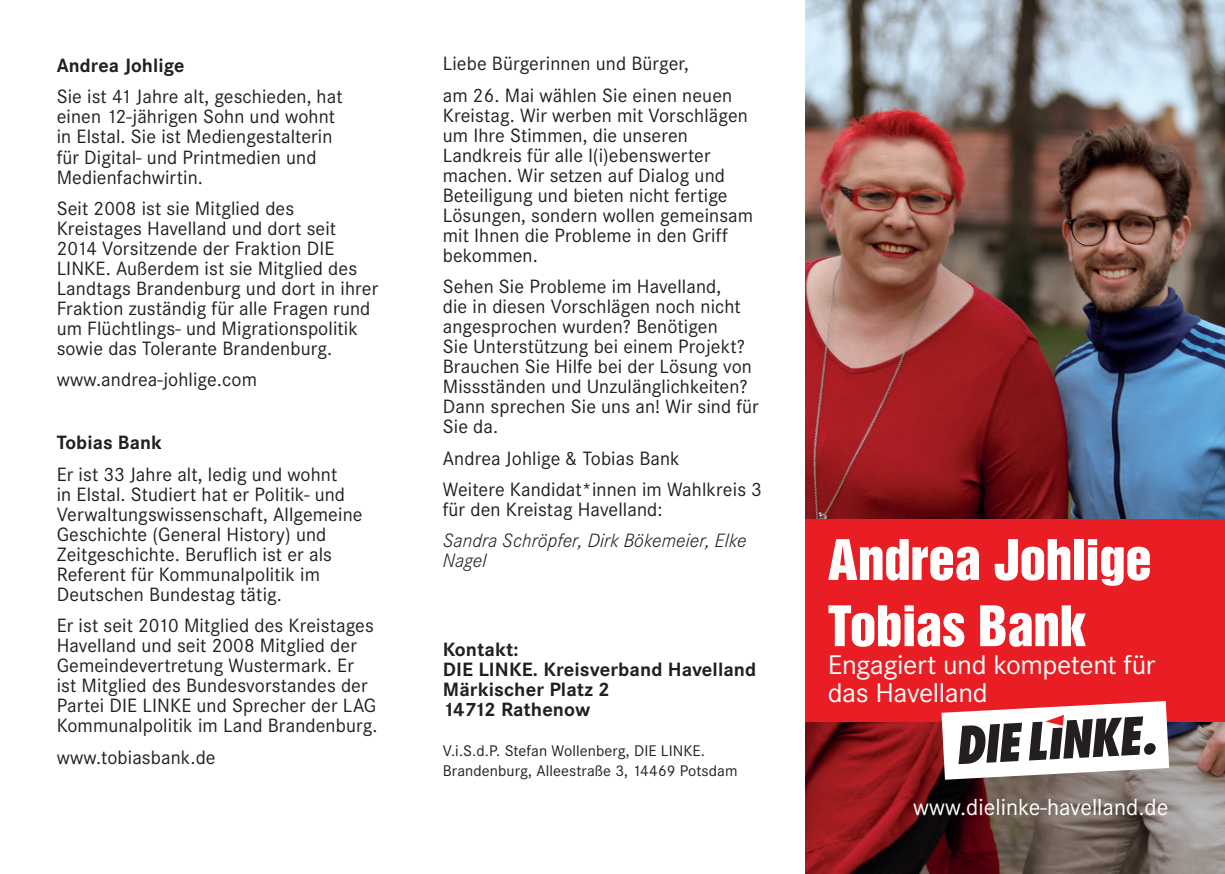
<style>
.page{position:relative;width:1225px;height:874px;background:#fff}
.page>*{position:absolute;margin:0;border:0;box-sizing:border-box;transform-origin:0 0}
.t1{font:51px/66.2px "Helvetica Inserat";letter-spacing:-.01em;color:#fff;scale:1.05 1}
.t2{font:28px/28px "Corporate S";letter-spacing:-.015em;color:#fff;scale:1.05 1}
.t3{font:24px "Corporate S";color:#fff}
.t4{font:20px/20px "Corporate S";letter-spacing:.005em;color:#231f20}
.t5{font:700 20px/20px "Corporate S";letter-spacing:.005em;color:#231f20}
.t6{font:italic 300 20px/20px "Corporate S";letter-spacing:.005em;color:#231f20}
.t7{font:16px/20px "Corporate S";letter-spacing:.005em;color:#231f20}
</style>
<div class="page">
<img style="left:805px;top:0;width:420px;height:873px">
<div style="left:805px;top:518px;width:420px;height:203px;background:#e91d24"></div>
<svg style="left:941px;top:701px;width:228px;height:78px"></svg>
<p class="t5" style="left:57px;top:56px;width:129px">Andrea Johlige</p>
<p class="t4" style="left:57px;top:87px;width:287px">Sie ist 41 Jahre alt, geschieden, hat einen 12-jährigen Sohn und wohnt in Elstal. Sie ist Mediengestalterin für Digital- und Printmedien und<br>Medienfachwirtin.</p>
<p class="t4" style="left:57px;top:198px;width:323px">Seit 2008 ist sie Mitglied des Kreistages Havelland und dort seit 2014 Vorsitzende der Fraktion DIE LINKE. Außerdem ist sie Mitglied des Landtags Brandenburg und dort in ihrer Fraktion zuständig für alle Fragen rund um Flüchtlings- und Migrationspolitik sowie das Tolerante Brandenburg.</p>
<p class="t4" style="left:57px;top:370px;width:202px">www.andrea-johlige.com</p>
<p class="t5" style="left:57px;top:432px;width:107px">Tobias Bank</p>
<p class="t4" style="left:57px;top:464px;width:307px">Er ist 33 Jahre alt, ledig und wohnt<br>in Elstal. Studiert hat er Politik- und Verwaltungswissenschaft, Allgemeine Geschichte (General History) und Zeitgeschichte. Beruflich ist er als Referent für Kommunalpolitik im Deutschen Bundestag tätig.</p>
<p class="t4" style="left:57px;top:615px;width:322px">Er ist seit 2010 Mitglied des Kreistages Havelland und seit 2008 Mitglied der Gemeindevertretung Wustermark. Er ist Mitglied des Bundesvorstandes der Partei DIE LINKE und Sprecher der LAG Kommunalpolitik im Land Brandenburg.</p>
<p class="t4" style="left:57px;top:746px;width:160px">www.tobiasbank.de</p>
<p class="t4" style="left:443px;top:48px;width:291px;line-height:31.4px">Liebe Bürgerinnen und Bürger,<br>am 26. Mai wählen Sie einen neuen</p>
<p class="t4" style="left:443px;top:105px;width:312px">Kreistag. Wir werben mit Vorschlägen um Ihre Stimmen, die unseren<br>Landkreis für alle l(i)ebenswerter machen. Wir setzen auf Dialog und<br>Beteiligung und bieten nicht fertige<br>Lösungen, sondern wollen gemeinsam mit Ihnen die Probleme in den Griff bekommen.</p>
<p class="t4" style="left:443px;top:276px;width:317px">Sehen Sie Probleme im Havelland,<br>die in diesen Vorschlägen noch nicht angesprochen wurden? Benötigen<br>Sie Unterstützung bei einem Projekt?<br>Brauchen Sie Hilfe bei der Lösung von<br>Missständen und Unzulänglichkeiten?<br>Dann sprechen Sie uns an! Wir sind für<br>Sie da.</p>
<p class="t4" style="left:443px;top:442px;width:321px;line-height:31.4px">Andrea Johlige &amp; Tobias Bank<br>Weitere Kandidat*innen im Wahlkreis 3</p>
<p class="t4" style="left:443px;top:499px;width:221px">für den Kreistag Havelland:</p>
<p class="t6" style="left:443px;top:530px;width:305px">Sandra Schröpfer, Dirk Bökemeier, Elke<br>Nagel</p>
<p class="t5" style="left:443px;top:639px;width:315px">Kontakt:<br>DIE LINKE. Kreisverband Havelland<br>Märkischer Platz 2<br>14712 Rathenow</p>
<p class="t7" style="left:443px;top:740px;width:296px">V.i.S.d.P. Stefan Wollenberg, DIE LINKE.<br>Brandenburg, Alleestraße 3, 14469 Potsdam</p>
<h1 class="t1" style="left:828px;top:527px;width:310px">Andrea Johlige<br>Tobias Bank</h1>
<h2 class="t2" style="left:828px;top:650px;width:313px">Engagiert und kompetent für das Havelland</h2>
<p class="t3" style="left:913px;top:792px;width:256px">www.dielinke-havelland.de</p>
</div>
